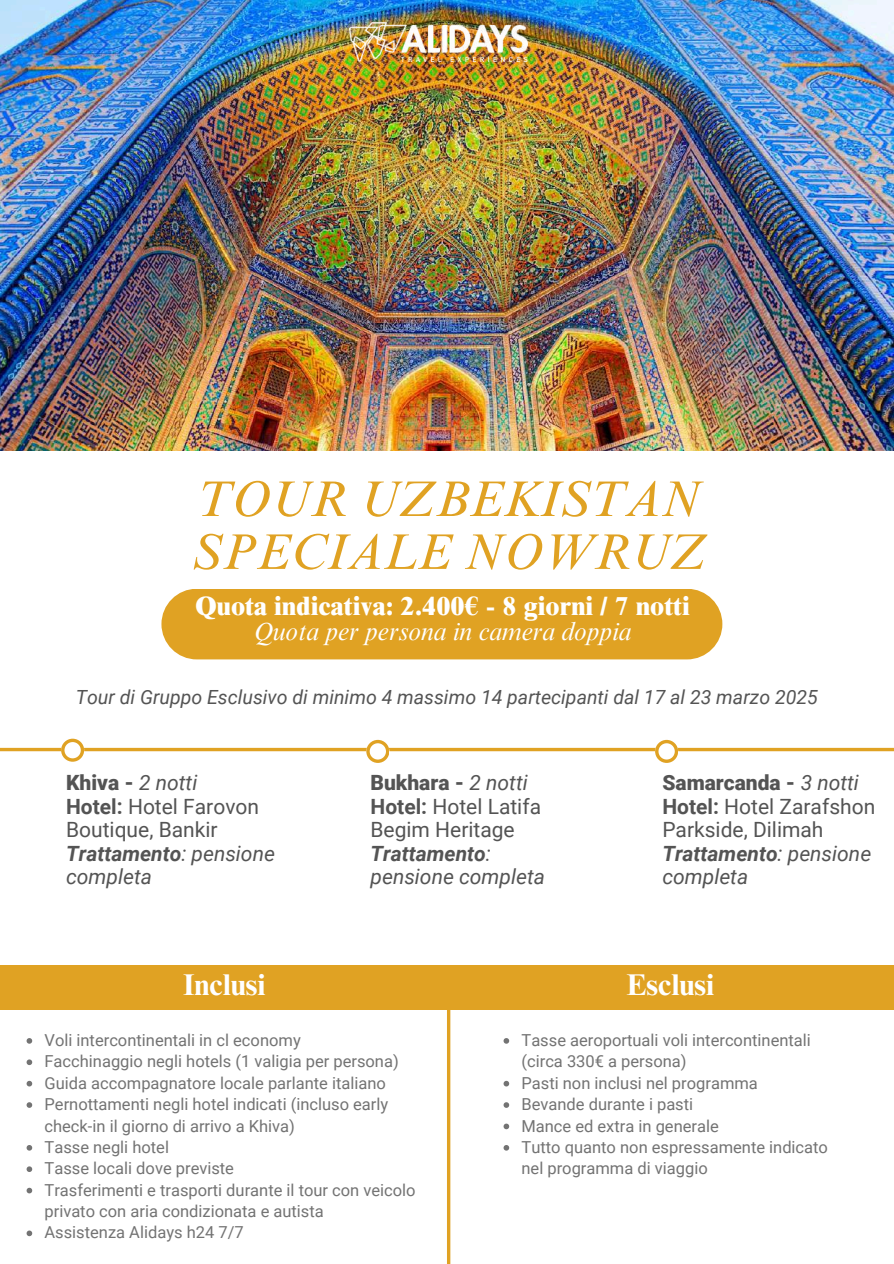
<style>
.page{position:relative;width:894px;height:1264px;background:#fff}
.page>*{position:absolute;margin:0;border:0;box-sizing:border-box;transform-origin:0 0}
.t1{font:italic 51px/52.8px "Times NRMT Pro";color:#e0a223}
.t2{font:700 30px "Times NRMT Pro";color:#fff}
.t3{font:800 26.55px "Times NRMT Pro";color:#fff}
.t4{font:italic 25.2px "Times NRMT Pro";color:#fff}
.t5{font:21px/23.7px "Roboto";color:#545454}
.t6{font:italic 19.5px "Roboto";color:#545454}
.t7{font:16.5px/21.3px "Roboto";color:#737373}
.s1{font-weight:900}
.s2{font-style:italic}
.s3{font-weight:700}
.s4{font-weight:700;font-style:italic}
</style>
<div class="page">
<div style="left:161px;top:588px;width:561px;height:71px;background:#e0a223;border-radius:35px"></div>
<svg style="left:0;top:747px;width:893px;height:4px;background:#e6b652"></svg>
<hr style="left:447px;top:979px;width:3px;height:284px;background:#e0a223">
<img style="left:0;top:0;width:892px;height:450px">
<div style="left:0;top:965px;width:893px;height:44px;background:#e0a223"></div>
<svg style="left:61px;top:738px;width:23px;height:23px"></svg>
<svg style="left:655px;top:740px;width:23px;height:23px"></svg>
<svg style="left:655px;top:740px;width:22px;height:22px"></svg>
<svg style="left:366px;top:740px;width:23px;height:22px"></svg>
<img style="left:349px;top:22px;width:178px;height:40px">
<svg style="left:27px;top:1038px;width:5px;height:5px"></svg>
<svg style="left:27px;top:1059px;width:5px;height:6px"></svg>
<svg style="left:27px;top:1080px;width:5px;height:6px"></svg>
<svg style="left:27px;top:1102px;width:5px;height:5px"></svg>
<svg style="left:27px;top:1145px;width:5px;height:5px"></svg>
<svg style="left:27px;top:1166px;width:5px;height:5px"></svg>
<svg style="left:27px;top:1187px;width:5px;height:6px"></svg>
<svg style="left:27px;top:1230px;width:5px;height:6px"></svg>
<svg style="left:503px;top:1038px;width:6px;height:5px"></svg>
<svg style="left:503px;top:1080px;width:6px;height:6px"></svg>
<svg style="left:503px;top:1102px;width:6px;height:5px"></svg>
<svg style="left:503px;top:1123px;width:6px;height:6px"></svg>
<svg style="left:503px;top:1145px;width:6px;height:5px"></svg>
<h1 class="t1" style="left:191px;top:478px;width:516px">TOUR UZBEKISTAN<br>SPECIALE NOWRUZ</h1>
<h3 class="t3" style="left:195px;top:596px;width:496px">Quota indicativa: 2.400€ - 8 giorni / 7 notti</h3>
<h3 class="t4" style="left:253px;top:622px;width:379px">Quota per persona in camera doppia</h3>
<p class="t6" style="left:76px;top:686px;width:743px">Tour di Gruppo Esclusivo di minimo 4 massimo 14 partecipanti dal 17 al 23 marzo 2025</p>
<p class="t5" style="left:66px;top:770px;width:210px"><span class="s1">Khiva -</span> <span class="s2">2 notti<br></span><span class="s3">Hotel:</span> Hotel Farovon<br>Boutique, Bankir<br><span class="s4">Trattamento</span><span class="s2">: pensione completa</span></p>
<p class="t5" style="left:370px;top:770px;width:176px"><span class="s1">Bukhara -</span> <span class="s2">2 notti<br></span><span class="s3">Hotel:</span> Hotel Latifa<br>Begim Heritage<br><span class="s4">Trattamento</span><span class="s2">: pensione completa</span></p>
<p class="t5" style="left:662px;top:770px;width:214px"><span class="s1">Samarcanda -</span> <span class="s2">3 notti<br></span><span class="s3">Hotel:</span> Hotel Zarafshon<br>Parkside, Dilimah<br><span class="s4">Trattamento</span><span class="s2">: pensione completa</span></p>
<h2 class="t2" style="left:183px;top:973px;width:84px">Inclusi</h2>
<p class="t7" style="left:44px;top:1029px;width:372px">Voli intercontinentali in cl economy<br>Facchinaggio negli hotels (1 valigia per persona)<br>Guida accompagnatore locale parlante italiano Pernottamenti negli hotel indicati (incluso early check-in il giorno di arrivo a Khiva)<br>Tasse negli hotel<br>Tasse locali dove previste<br>Trasferimenti e trasporti durante il tour con veicolo privato con aria condizionata e autista<br>Assistenza Alidays h24 7/7</p>
<p class="t7" style="left:521px;top:1029px;width:308px">Tasse aeroportuali voli intercontinentali (circa 330€ a persona)<br>Pasti non inclusi nel programma<br>Bevande durante i pasti<br>Mance ed extra in generale<br>Tutto quanto non espressamente indicato nel programma di viaggio</p>
<h2 class="t2" style="left:626px;top:973px;width:89px">Esclusi</h2>
</div>
